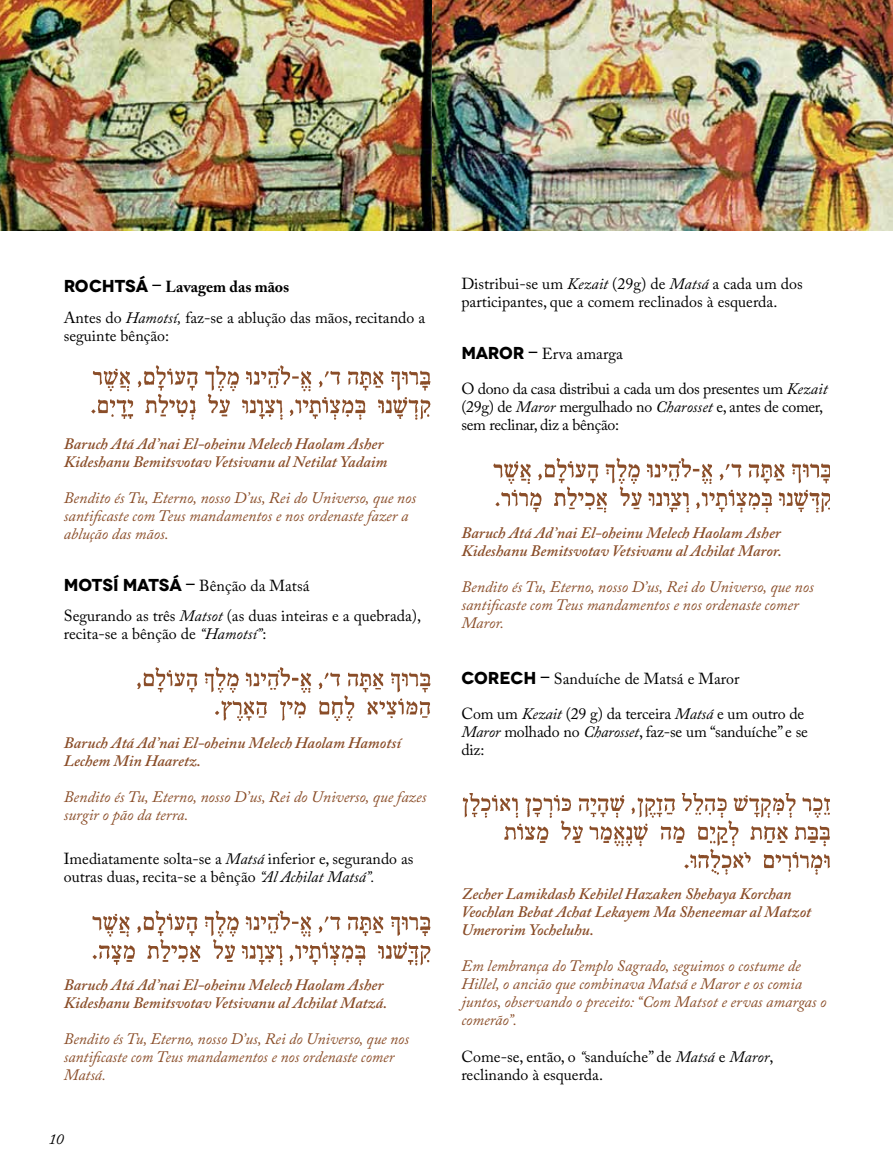
<style>
.page{position:relative;width:893px;height:1170px;background:#fff}
.page>*{position:absolute;margin:0;border:0;box-sizing:border-box;transform-origin:0 0}
.t1{font:15.9px/18px "Adobe Caslon Pro";color:#000}
.t2{font:italic 15.9px/18px "Adobe Caslon Pro";color:#8a4d28}
.t3{font:italic 600 15.9px/18px "Adobe Caslon Pro";color:#8a4d28}
.t4{font:15.9px/18px "Adobe Caslon Pro";letter-spacing:-.02em;color:#000}
.t5{font:italic 15px "Adobe Caslon Pro";color:#000}
.s1{font-family:"Novecentowide";font-weight:700;font-size:17.25px}
.s2{font-weight:700;font-size:17.25px}
.s3{font-weight:700}
.s4{font-style:italic}
</style>
<div class="page">
<img style="left:462px;top:793px;width:367px;height:82px">
<img style="left:0;top:0;width:893px;height:231px">
<img style="left:91px;top:365px;width:340px;height:55px">
<img style="left:137px;top:666px;width:294px;height:55px">
<img style="left:92px;top:910px;width:339px;height:56px">
<img style="left:493px;top:457px;width:336px;height:56px">
<p class="t1" style="left:64px;top:271px;width:363px;line-height:30.8px"><span class="s1">ROCHTSÁ</span> <span class="s2">–</span> <span class="s3">Lavagem das mãos<br></span>Antes do <span class="s4">Hamotsí,</span> faz-se a ablução das mãos, recitando a</p>
<p class="t1" style="left:64px;top:326px;width:107px">seguinte bênção:</p>
<p class="t3" style="left:64px;top:434px;width:325px">Baruch Atá Ad’nai El-oheinu Melech Haolam Asher<br>Kideshanu Bemitsvotav Vetsivanu al Netilat Yadaim</p>
<p class="t2" style="left:64px;top:488px;width:354px">Bendito és Tu, Eterno, nosso D’us, Rei do Universo, que nos santificaste com Teus mandamentos e nos ordenaste fazer a ablução das mãos.</p>
<p class="t1" style="left:64px;top:569px;width:359px;line-height:30.8px"><span class="s1">MOTSÍ MATSÁ</span> <span class="s2">–</span> Bênção da Matsá<br>Segurando as três <span class="s4">Matsot</span> (as duas inteiras e a quebrada),</p>
<p class="t1" style="left:64px;top:625px;width:204px">recita-se a bênção de <span class="s4">“Hamotsí”</span>:</p>
<p class="t3" style="left:64px;top:733px;width:339px">Baruch Atá Ad’nai El-oheinu Melech Haolam Hamotsí<br>Lechem Min Haaretz.</p>
<p class="t2" style="left:64px;top:787px;width:364px">Bendito és Tu, Eterno, nosso D’us, Rei do Universo, que fazes surgir o pão da terra.</p>
<p class="t1" style="left:64px;top:849px;width:351px">Imediatamente solta-se a <span class="s4">Matsá</span> inferior e, segurando as outras duas, recita-se a bênção <span class="s4">“Al Achilat Matsá”.</span></p>
<p class="t3" style="left:64px;top:975px;width:325px">Baruch Atá Ad’nai El-oheinu Melech Haolam Asher<br>Kideshanu Bemitsvotav Vetsivanu al Achilat Matzá.</p>
<p class="t2" style="left:64px;top:1029px;width:347px">Bendito és Tu, Eterno, nosso D’us, Rei do Universo, que nos santificaste com Teus mandamentos e nos ordenaste comer<br>Matsá.</p>
<p class="t5" style="left:49px;top:1129px;width:16px">10</p>
<p class="t1" style="left:461px;top:275px;width:343px">Distribui-se um <span class="s4">Kezait</span> (29g) de <span class="s4">Matsá</span> a cada um dos participantes, que a comem reclinados à esquerda.</p>
<p class="t1" style="left:461px;top:344px;width:163px"><span class="s1">MAROR</span> <span class="s2">–</span> Erva amarga</p>
<p class="t4" style="left:461px;top:379px;width:368px">O dono da casa distribui a cada um dos presentes um <span class="s4">Kezait </span>(29g) de <span class="s4">Maror</span> mergulhado no <span class="s4">Charosset</span> e, antes de comer, sem reclinar, diz a bênção:</p>
<p class="t3" style="left:461px;top:523px;width:322px">Baruch Atá Ad’nai El-oheinu Melech Haolam Asher<br>Kideshanu Bemitsvotav Vetsivanu al Achilat Maror.</p>
<p class="t2" style="left:461px;top:577px;width:354px">Bendito és Tu, Eterno, nosso D’us, Rei do Universo, que nos santificaste com Teus mandamentos e nos ordenaste comer<br>Maror.</p>
<p class="t1" style="left:461px;top:669px;width:280px"><span class="s1">CORECH</span> <span class="s2">–</span> Sanduíche de Matsá e Maror</p>
<p class="t1" style="left:461px;top:704px;width:348px">Com um <span class="s4">Kezait</span> (29 g) da terceira <span class="s4">Matsá</span> e um outro de<br><span class="s4">Maror</span> molhado no <span class="s4">Charosset</span>, faz-se um “sanduíche” e se diz:</p>
<p class="t3" style="left:461px;top:884px;width:351px">Zecher Lamikdash Kehilel Hazaken Shehaya Korchan<br>Veochlan Bebat Achat Lekayem Ma Sheneemar al Matzot<br>Umerorim Yocheluhu.</p>
<p class="t2" style="left:461px;top:956px;width:367px">Em lembrança do Templo Sagrado, seguimos o costume de Hillel, o ancião que combinava Matsá e Maror e os comia juntos, observando o preceito: “Com Matsot e ervas amargas o comerão”.</p>
<p class="t1" style="left:461px;top:1046px;width:314px">Come-se, então, o <span class="s4">“</span>sanduíche” de <span class="s4">Matsá</span> e <span class="s4">Maror</span>, reclinando à esquerda.</p>
</div>
